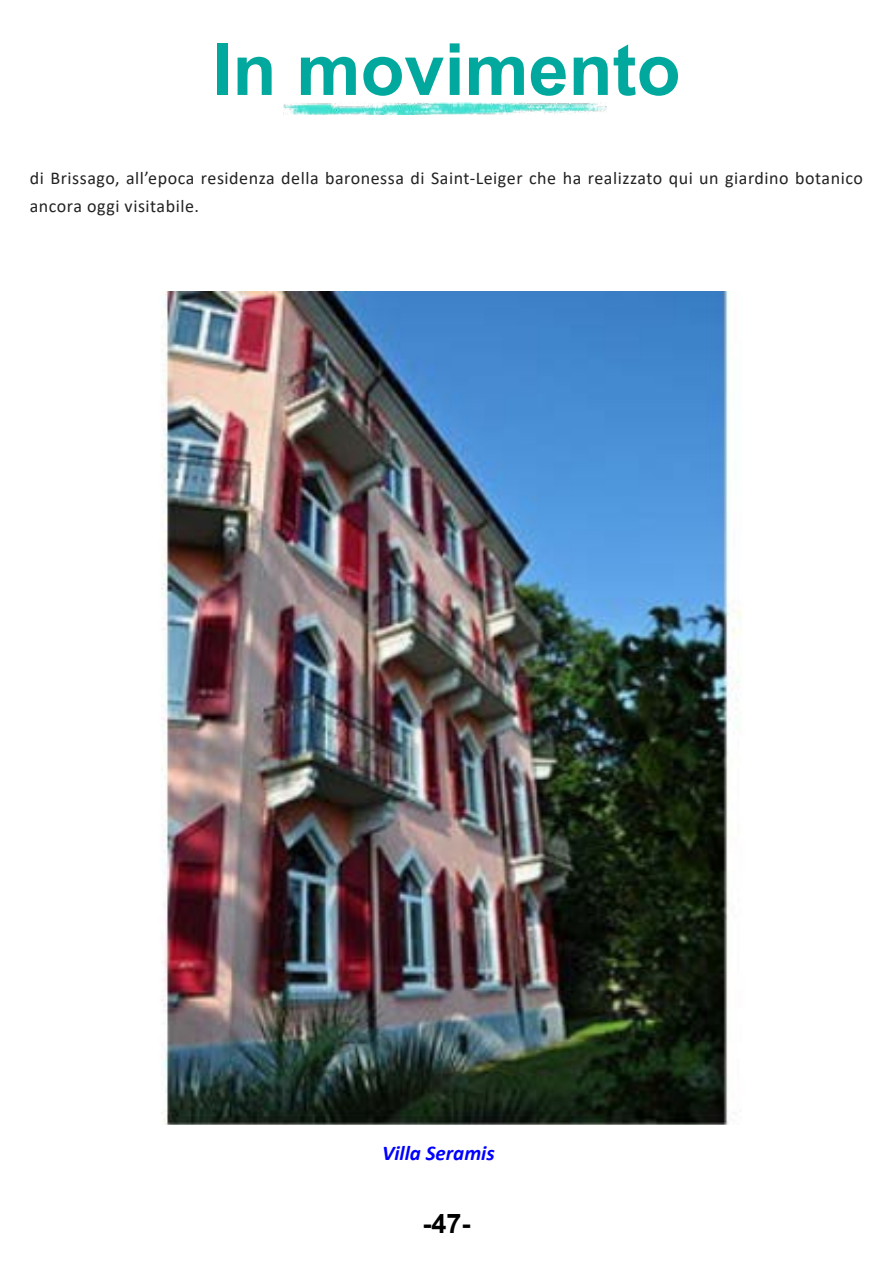
<style>
.page{position:relative;width:893px;height:1263px;background:#fff}
.page>*{position:absolute;margin:0;border:0;box-sizing:border-box;transform-origin:0 0}
.t1{font:700 72px "Arial";color:#00a89d}
.t2{font:700 27px "Arial";color:#000}
.t3{font:italic 700 21px "Calibri";color:#00f}
.t4{font:18px/28.5px "Calibri";letter-spacing:.03em;color:#222}
</style>
<div class="page">
<img style="left:283px;top:102px;width:323px;height:13px">
<img style="left:161px;top:291px;width:580px;height:834px">
<h1 class="t1" style="left:212px;top:19px;width:470px">In movimento</h1>
<p class="t4" style="left:30px;top:163px;width:835px">di Brissago, all’epoca residenza della baronessa di Saint-Leiger che ha realizzato qui un giardino botanico ancora oggi visitabile.</p>
<p class="t3" style="left:382px;top:1138px;width:114px">Villa Seramis</p>
<h2 class="t2" style="left:422px;top:1204px;width:50px">-47-</h2>
</div>
